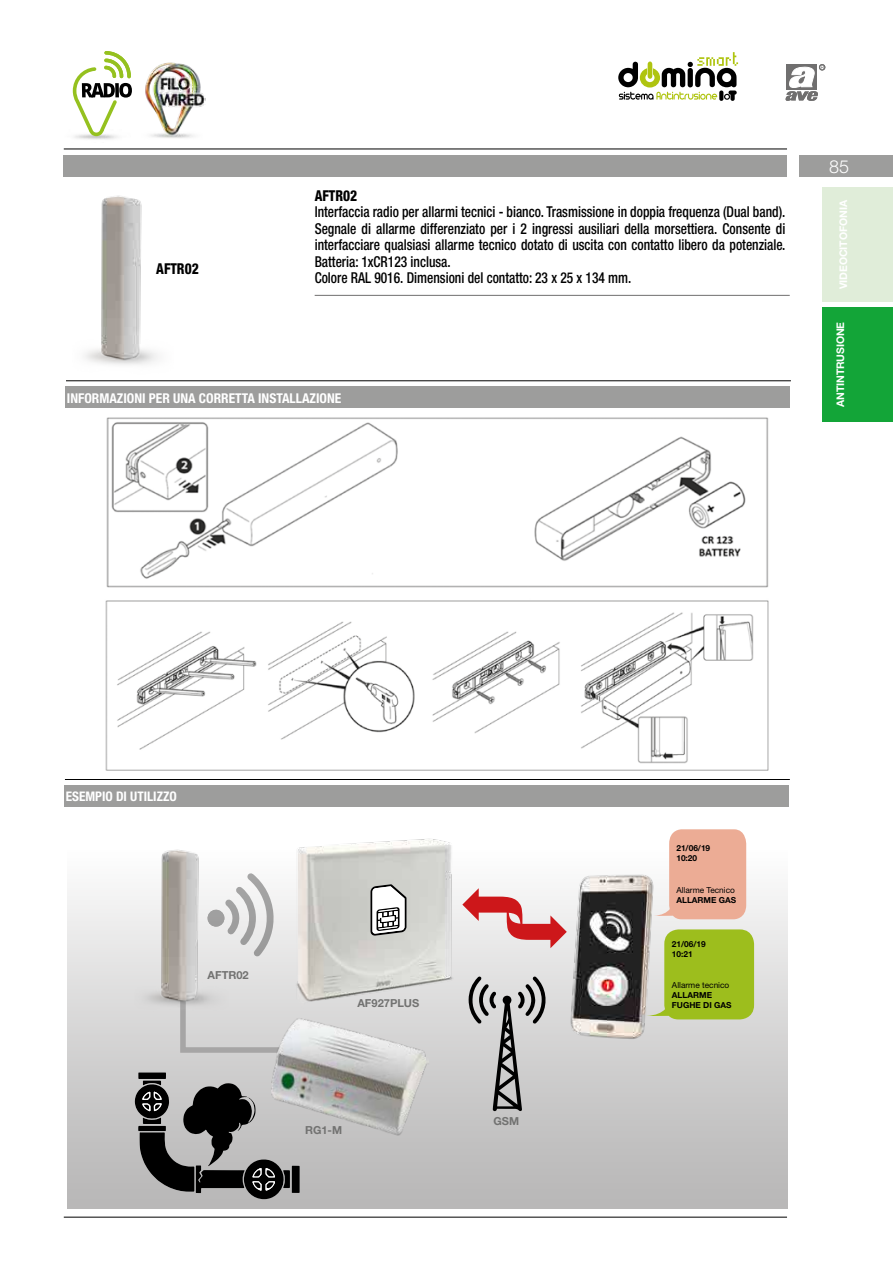
<style>
.page{position:relative;width:893px;height:1263px;background:#fff}
.page>*{position:absolute;margin:0;border:0;box-sizing:border-box;transform-origin:0 0}
.t1{font:300 18px "Helvetica Neue LT Std";color:#fff}
.t2{font:500 condensed 15px/16.5px "Helvetica Neue LT Std";color:#000;scale:.9 1}
.t3{font:800 condensed 15px "Helvetica Neue LT Std";color:#000;scale:.9 1}
.t4{font:700 condensed 13.5px "Helvetica Neue LT Std";color:#fff}
.t5{font:700 condensed 13.2px "Helvetica Neue LT Std";color:#fff}
.t6{font:700 11.1px "Helvetica Neue LT Std";color:#727271}
.t7{font:700 10.5px "Helvetica Neue LT Std";letter-spacing:-.01em;color:#fff}
.t8{font:700 8.25px/9.9px "Helvetica Neue LT Std";color:#000}
.t9{font:8.25px "Helvetica Neue LT Std";color:#000}
</style>
<div class="page">
<svg style="left:785px;top:64px;width:40px;height:37px"></svg>
<div style="left:799px;top:156px;width:94px;height:21px;background:#9d9d9c"></div>
<div style="left:63px;top:155px;width:724px;height:22px;background:#9d9d9c"></div>
<hr style="left:64px;top:149px;width:723px;height:1px;background:#000">
<div style="left:822px;top:307px;width:71px;height:115px;background:#13a538"></div>
<div style="left:822px;top:187px;width:71px;height:115px;background:#e0edd9"></div>
<hr style="left:64px;top:1217px;width:723px;height:1px;background:#000">
<svg style="left:618px;top:52px;width:120px;height:49px"></svg>
<hr style="left:315px;top:295px;width:475px;height:1px;background:#706f6f">
<div style="left:65px;top:387px;width:725px;height:21px;background:#9d9d9c"></div>
<hr style="left:66px;top:380px;width:725px;height:1px;background:#000">
<div style="left:64px;top:785px;width:725px;height:22px;background:#9d9d9c"></div>
<hr style="left:65px;top:779px;width:725px;height:1px;background:#000">
<img style="left:74px;top:136px;width:44px;height:4px">
<svg style="left:73px;top:51px;width:59px;height:85px"></svg>
<img style="left:145px;top:62px;width:61px;height:76px">
<img style="left:72px;top:195px;width:101px;height:187px">
<div style="left:68px;top:850px;width:720px;height:359px;background:linear-gradient(to bottom,#fbfbfb,#b4b3b3)"></div>
<img style="left:272px;top:838px;width:200px;height:176px">
<svg style="left:462px;top:888px;width:94px;height:60px"></svg>
<svg style="left:228px;top:870px;width:51px;height:92px"></svg>
<svg style="left:370px;top:882px;width:37px;height:54px"></svg>
<svg style="left:469px;top:976px;width:79px;height:135px;background:#ababab"></svg>
<svg style="left:135px;top:1072px;width:165px;height:127px;background:#696868"></svg>
<svg style="left:177px;top:985px;width:122px;height:70px;background:#d2d1d1"></svg>
<img style="left:135px;top:849px;width:93px;height:173px">
<img style="left:264px;top:1002px;width:172px;height:150px">
<svg style="left:653px;top:829px;width:93px;height:90px;background:#edb29d"></svg>
<div style="left:672px;top:929px;width:82px;height:90px;background:#9dbe1d"></div>
<img style="left:556px;top:859px;width:116px;height:187px">
<img style="left:105px;top:417px;width:664px;height:354px">
<p class="t3" style="left:156px;top:260px;width:49px">AFTR02</p>
<p class="t3" style="left:315px;top:186px;width:49px">AFTR02</p>
<p class="t2" style="left:315px;top:204px;width:525px">Interfaccia radio per allarmi tecnici - bianco. Trasmissione in doppia frequenza (Dual band).<br>Segnale di allarme differenziato per i 2 ingressi ausiliari della morsettiera. Consente di interfacciare qualsiasi allarme tecnico dotato di uscita con contatto libero da potenziale.<br>Batteria: 1xCR123 inclusa.<br>Colore RAL 9016. Dimensioni del contatto: 23 x 25 x 134 mm.</p>
<p class="t4" style="left:67px;top:390px;width:276px">INFORMAZIONI PER UNA CORRETTA INSTALLAZIONE</p>
<p class="t1" style="left:829px;top:156px;width:21px">85</p>
<p class="t7" style="left:837px;top:289px;width:91px;rotate:-90deg">VIDEOCITOFONIA</p>
<p class="t7" style="left:834px;top:407px;width:87px;rotate:-90deg">ANTINTRUSIONE</p>
<p class="t5" style="left:66px;top:788px;width:112px">ESEMPIO DI UTILIZZO</p>
<p class="t6" style="left:207px;top:968px;width:43px">AFTR02</p>
<p class="t6" style="left:357px;top:996px;width:64px">AF927PLUS</p>
<p class="t6" style="left:305px;top:1124px;width:39px">RG1-M</p>
<p class="t6" style="left:494px;top:1114px;width:27px">GSM</p>
<p class="t8" style="left:676px;top:843px;width:35px">21/06/19<br>10:20</p>
<p class="t9" style="left:676px;top:885px;width:60px">Allarme Tecnico</p>
<p class="t8" style="left:676px;top:895px;width:61px">ALLARME GAS</p>
<p class="t8" style="left:672px;top:938px;width:35px">21/06/19<br>10:21</p>
<p class="t9" style="left:672px;top:980px;width:59px">Allarme tecnico</p>
<p class="t8" style="left:672px;top:990px;width:61px">ALLARME<br>FUGHE DI GAS</p>
</div>
